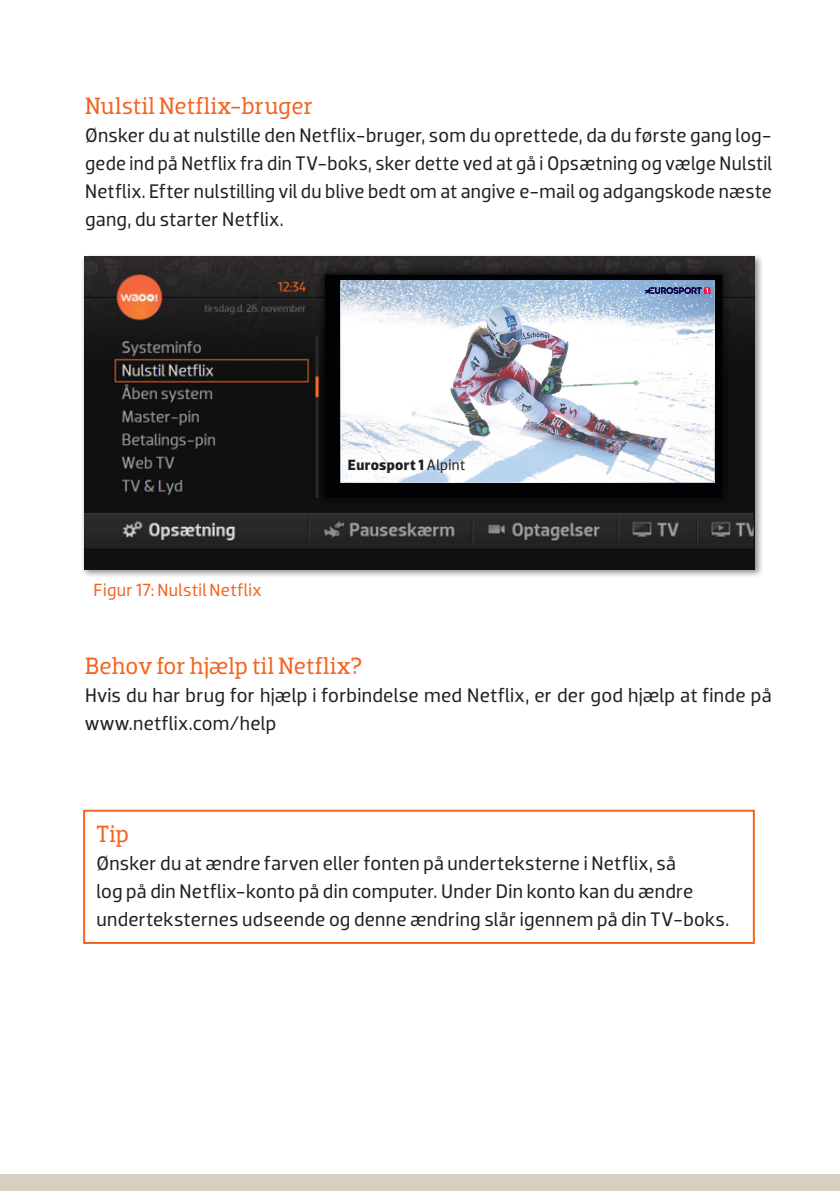
<style>
.page{position:relative;width:840px;height:1191px;background:#fff}
.page>*{position:absolute;margin:0;border:0;box-sizing:border-box;transform-origin:0 0}
.Underoverskrift{font:24px "Dobra Slab";letter-spacing:.005em;color:#f36421}
.Brødtekst{font:20px/28px "Dobra";letter-spacing:.015em;color:#231f20;text-align:justify}
.Underoverskrift-2{font:20px/28px "Dobra";letter-spacing:.01em;color:#231f20}
.Figur{font:18px "Dobra";letter-spacing:.02em;color:#f36421}
.t1{font:700 15.2px "Dobra";letter-spacing:.02em;color:#231f20}
.s1{font-weight:400}
</style>
<div class="page">
<div style="left:81px;top:253px;width:682px;height:325px;background:#231f20;opacity:.5"></div>
<img style="left:84px;top:256px;width:670px;height:313px">
<div style="left:83px;top:809px;width:671px;height:135px;border:2px solid #f36421"></div>
<img style="left:340px;top:280px;width:374px;height:202px">
<svg style="left:703px;top:287px;width:7px;height:7px"></svg>
<svg style="left:644px;top:287px;width:63px;height:7px"></svg>
<div style="left:0;top:1174px;width:839px;height:17px;background:#d7cfbf"></div>
<p class="Underoverskrift" style="left:85px;top:92px;width:229px">Nulstil Netflix-bruger</p>
<p class="Brødtekst" style="left:85px;top:121px;width:687px">Ønsker du at nulstille den Netflix-bruger, som du oprettede, da du første gang log&shy;gede ind på Netflix fra din TV-boks, sker dette ved at gå i Opsætning og vælge Nulstil Netflix. Efter nulstilling vil du blive bedt om at angive e-mail og adgangskode næste gang, du starter Netflix.</p>
<p class="Figur" style="left:94px;top:579px;width:169px">Figur 17: Nulstil Netflix</p>
<p class="t1" style="left:348px;top:456px;width:119px">Eurosport 1 <span class="s1">Alpint</span></p>
<p class="Underoverskrift" style="left:85px;top:652px;width:278px">Behov for hjælp til Netflix?</p>
<p class="Brødtekst" style="left:85px;top:681px;width:687px">Hvis du har brug for hjælp i forbindelse med Netflix, er der god hjælp at finde på www.netflix.com/help</p>
<p class="Underoverskrift" style="left:96px;top:820px;width:34px">Tip</p>
<p class="Underoverskrift-2" style="left:96px;top:849px;width:634px">Ønsker du at ændre farven eller fonten på underteksterne i Netflix, så<br>log på din Netflix-konto på din computer. Under Din konto kan du ændre underteksternes udseende og denne ændring slår igennem på din TV-boks.</p>
</div>
